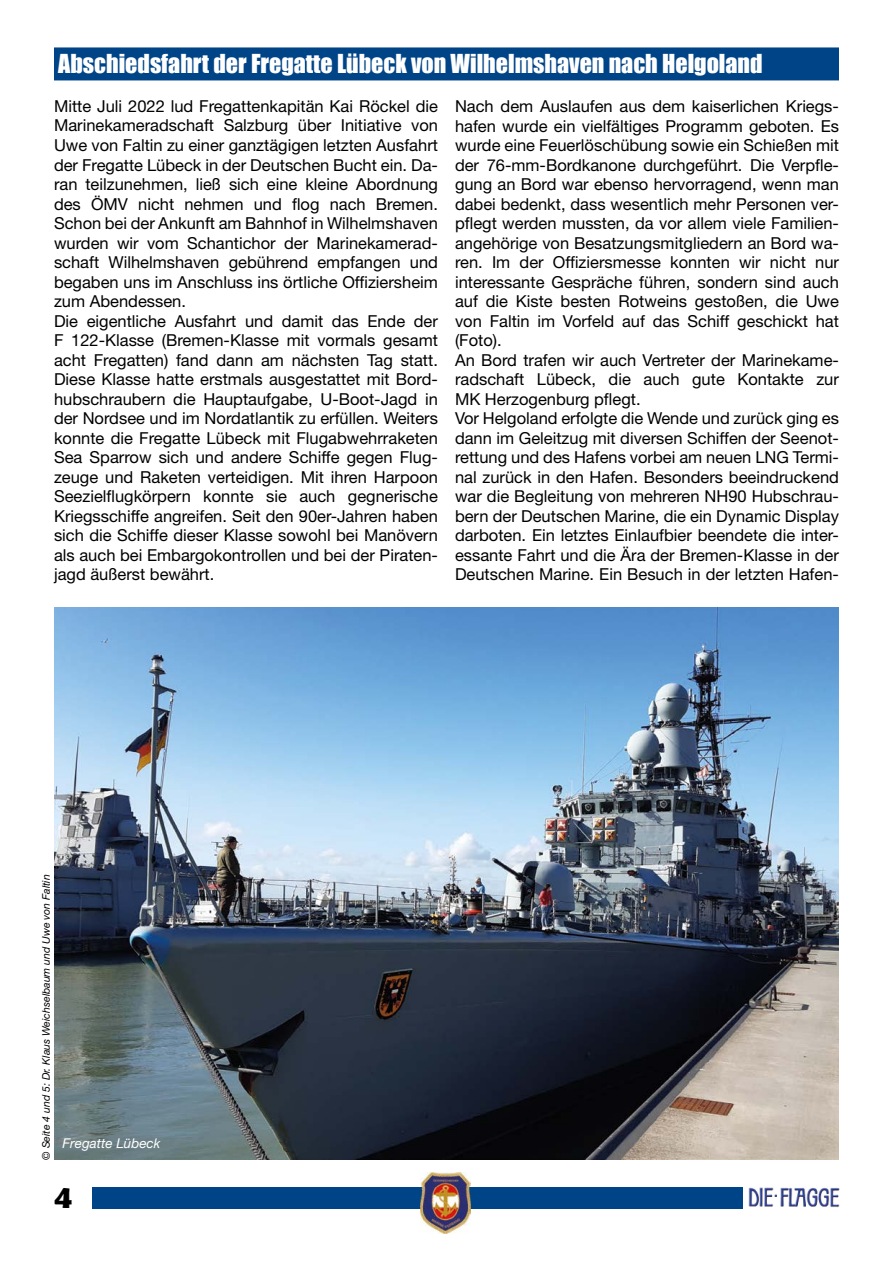
<style>
.page{position:relative;width:893px;height:1263px;background:#fff}
.page>*{position:absolute;margin:0;border:0;box-sizing:border-box;transform-origin:0 0}
.t1{font:700 33px "Berlin Sans FB Demi";color:#000}
.t2{font:24px "Impact";color:#fff}
.t3{font:16.5px/19.5px "Helvetica Neue LT Std";color:#000}
.t4{font:italic 13.5px "Helvetica Neue LT Std";color:#fff}
.t5{font:italic 10.5px "Helvetica Neue LT Std";letter-spacing:-.005em;color:#000}
</style>
<div class="page">
<div style="left:92px;top:1187px;width:651px;height:21px;background:#048"></div>
<img style="left:421px;top:1172px;width:49px;height:61px">
<img style="left:749px;top:1187px;width:90px;height:20px">
<div style="left:54px;top:47px;width:785px;height:33px;background:#048"></div>
<img style="left:54px;top:607px;width:785px;height:553px">
<h2 class="t2" style="left:58px;top:45px;width:706px">Abschiedsfahrt der Fregatte Lübeck von Wilhelmshaven nach Helgoland</h2>
<p class="t3" style="left:54px;top:96px;width:385px">Mitte Juli 2022 lud Fregattenkapitän Kai Röckel die Marinekameradschaft Salzburg über Initiative von Uwe von Faltin zu einer ganztägigen letzten Ausfahrt der Fregatte Lübeck in der Deutschen Bucht ein. Da&shy;ran teilzunehmen, ließ sich eine kleine Abordnung des ÖMV nicht nehmen und flog nach Bremen.<br>Schon bei der Ankunft am Bahnhof in Wilhelmshaven wurden wir vom Schantichor der Marinekamerad&shy;schaft Wilhelmshaven gebührend empfangen und begaben uns im Anschluss ins örtliche Offiziersheim zum Abendessen.<br>Die eigentliche Ausfahrt und damit das Ende der F 122-Klasse (Bremen-Klasse mit vormals gesamt acht Fregatten) fand dann am nächsten Tag statt.<br>Diese Klasse hatte erstmals ausgestattet mit Bord&shy;hubschraubern die Hauptaufgabe, U-Boot-Jagd in der Nordsee und im Nordatlantik zu erfüllen. Weiters konnte die Fregatte Lübeck mit Flugabwehrraketen Sea Sparrow sich und andere Schiffe gegen Flug&shy;zeuge und Raketen verteidigen. Mit ihren Harpoon Seezielflugkörpern konnte sie auch gegnerische Kriegsschiffe angreifen. Seit den 90er-Jahren haben sich die Schiffe dieser Klasse sowohl bei Manövern als auch bei Embargokontrollen und bei der Piraten&shy;jagd äußerst bewährt.</p>
<p class="t3" style="left:455px;top:96px;width:385px">Nach dem Auslaufen aus dem kaiserlichen Kriegs&shy;hafen wurde ein vielfältiges Programm geboten. Es wurde eine Feuerlöschübung sowie ein Schießen mit der 76-mm-Bordkanone durchgeführt. Die Verpfle&shy;gung an Bord war ebenso hervorragend, wenn man dabei bedenkt, dass wesentlich mehr Personen ver&shy;pflegt werden mussten, da vor allem viele Familien&shy;angehörige von Besatzungsmitgliedern an Bord wa&shy;ren. Im der Offiziersmesse konnten wir nicht nur interessante Gespräche führen, sondern sind auch auf die Kiste besten Rotweins gestoßen, die Uwe von Faltin im Vorfeld auf das Schiff geschickt hat (Foto).<br>An Bord trafen wir auch Vertreter der Marinekame&shy;radschaft Lübeck, die auch gute Kontakte zur MK Herzogenburg pflegt.<br>Vor Helgoland erfolgte die Wende und zurück ging es dann im Geleitzug mit diversen Schiffen der Seenot&shy;rettung und des Hafens vorbei am neuen LNG Termi&shy;nal zurück in den Hafen. Besonders beeindruckend war die Begleitung von mehreren NH90 Hubschrau&shy;bern der Deutschen Marine, die ein Dynamic Display darboten. Ein letztes Einlaufbier beendete die inter&shy;essante Fahrt und die Ära der Bremen-Klasse in der Deutschen Marine. Ein Besuch in der letzten Hafen-</p>
<p class="t5" style="left:40px;top:1160px;width:287px;rotate:-90deg">© Seite 4 und 5: Dr. Klaus Weichselbaum und Uwe von Faltin</p>
<p class="t4" style="left:63px;top:1135px;width:99px">Fregatte Lübeck</p>
<h1 class="t1" style="left:54px;top:1178px;width:20px">4</h1>
</div>
